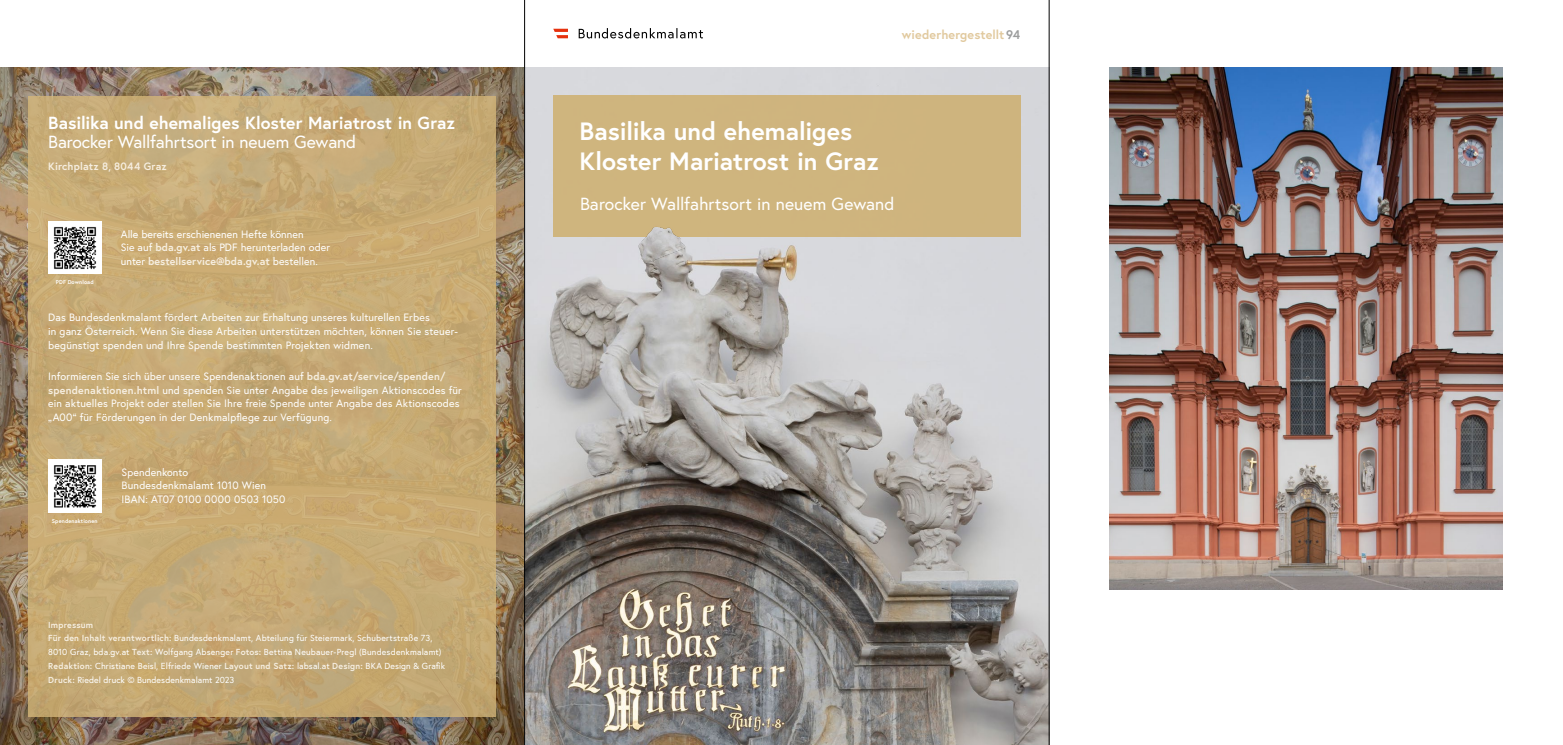
<style>
.page{position:relative;width:1563px;height:745px;background:#fff}
.page>*{position:absolute;margin:0;border:0;box-sizing:border-box;transform-origin:0 0}
.t1{font:700 25px/30px "Europa Austria";letter-spacing:-.005em;color:#fff}
.t2{font:17.5px "Europa Austria";letter-spacing:-.005em;color:#fff}
.t3{font:700 17.5px "Europa Austria";color:#fff}
.t4{font:700 12.5px "Europa Austria";letter-spacing:.005em;color:#e1c99e}
.t5{font:10.62px/13.8px "Europa Austria";letter-spacing:.015em;color:#fff}
.t6{font:700 10.62px "Europa Austria";letter-spacing:.015em;color:#f6eee0}
.t7{font:8.75px/13.8px "Europa Austria";letter-spacing:.02em;color:#fff}
.t8{font:700 5.62px "Europa Austria";letter-spacing:.02em;color:#fff}
.s1{font-weight:700;color:#f6eee0}
.s2{color:#9c9d9d}
</style>
<div class="page">
<img style="left:0;top:67px;width:524px;height:677px">
<svg style="left:525px;top:67px;width:524px;height:677px;background:#a7a3a0"></svg>
<div style="left:29px;top:96px;width:467px;height:619px;background:#c7aa75"></div>
<img style="left:48px;top:221px;width:53px;height:53px">
<img style="left:48px;top:459px;width:53px;height:53px">
<svg style="left:579px;top:28px;width:124px;height:10px"></svg>
<svg style="left:553px;top:29px;width:15px;height:9px"></svg>
<div style="left:553px;top:96px;width:467px;height:141px;background:#cfb57e"></div>
<img style="left:613px;top:227px;width:111px;height:94px">
<img style="left:1109px;top:67px;width:393px;height:522px">
<hr style="left:524px;top:0;width:1px;height:744px;background:#000">
<hr style="left:1049px;top:0;width:1px;height:744px;background:#000">
<h2 class="t3" style="left:48px;top:111px;width:408px">Basilika und ehemaliges Kloster Mariatrost in Graz</h2>
<h2 class="t2" style="left:48px;top:131px;width:310px">Barocker Wallfahrtsort in neuem Gewand</h2>
<p class="t6" style="left:48px;top:158px;width:120px">Kirchplatz 8, 8044 Graz</p>
<p class="t8" style="left:56px;top:278px;width:39px">PDF Download</p>
<p class="t5" style="left:121px;top:227px;width:211px">Alle bereits erschienenen Hefte können<br>Sie auf <span class="s1">bda.gv.at</span> als PDF herunterladen oder unter <span class="s1">bestellservice@bda.gv.at</span> bestellen.</p>
<p class="t5" style="left:48px;top:310px;width:411px">Das Bundesdenkmalamt fördert Arbeiten zur Erhaltung unseres kulturellen Erbes<br>in ganz Österreich. Wenn Sie diese Arbeiten unterstützen möchten, können Sie steuer&shy;begünstigt spenden und Ihre Spende bestimmten Projekten widmen.</p>
<p class="t5" style="left:48px;top:369px;width:415px">Informieren Sie sich über unsere Spendenaktionen auf <span class="s1">bda.gv.at/service/spenden/ spendenaktionen.html</span> und spenden Sie unter Angabe des jeweiligen Aktionscodes für ein aktuelles Projekt oder stellen Sie Ihre freie Spende unter Angabe des Aktionscodes „A00“ für Förderungen in der Denkmalpflege zur Verfügung.</p>
<p class="t8" style="left:52px;top:516px;width:47px">Spendenaktionen</p>
<p class="t5" style="left:122px;top:464px;width:165px">Spendenkonto<br>Bundesdenkmalamt 1010 Wien<br>IBAN: AT07 0100 0000 0503 1050</p>
<p class="t7" style="left:48px;top:617px;width:398px"><span class="s1">Impressum<br>Für den Inhalt verantwortlich:</span> Bundesdenkmalamt, Abteilung für Steiermark, Schubertstraße 73, 8010 Graz, bda.gv.at <span class="s1">Text:</span> Wolfgang Absenger <span class="s1">Fotos:</span> Bettina Neubauer-Pregl (Bundesdenkmalamt)<br><span class="s1">Redaktion:</span> Christiane Beisl, Elfriede Wiener <span class="s1">Layout und Satz:</span> labsal.at <span class="s1">Design:</span> BKA Design &amp; Grafik <span class="s1">Druck:</span> Riedel druck © Bundesdenkmalamt 2023</p>
<p class="t4" style="left:902px;top:26px;width:120px">wiederhergestellt <span class="s2">94</span></p>
<h1 class="t1" style="left:579px;top:115px;width:301px">Basilika und ehemaliges<br>Kloster Mariatrost in Graz</h1>
<h2 class="t2" style="left:580px;top:193px;width:316px">Barocker Wallfahrtsort in neuem Gewand</h2>
</div>
